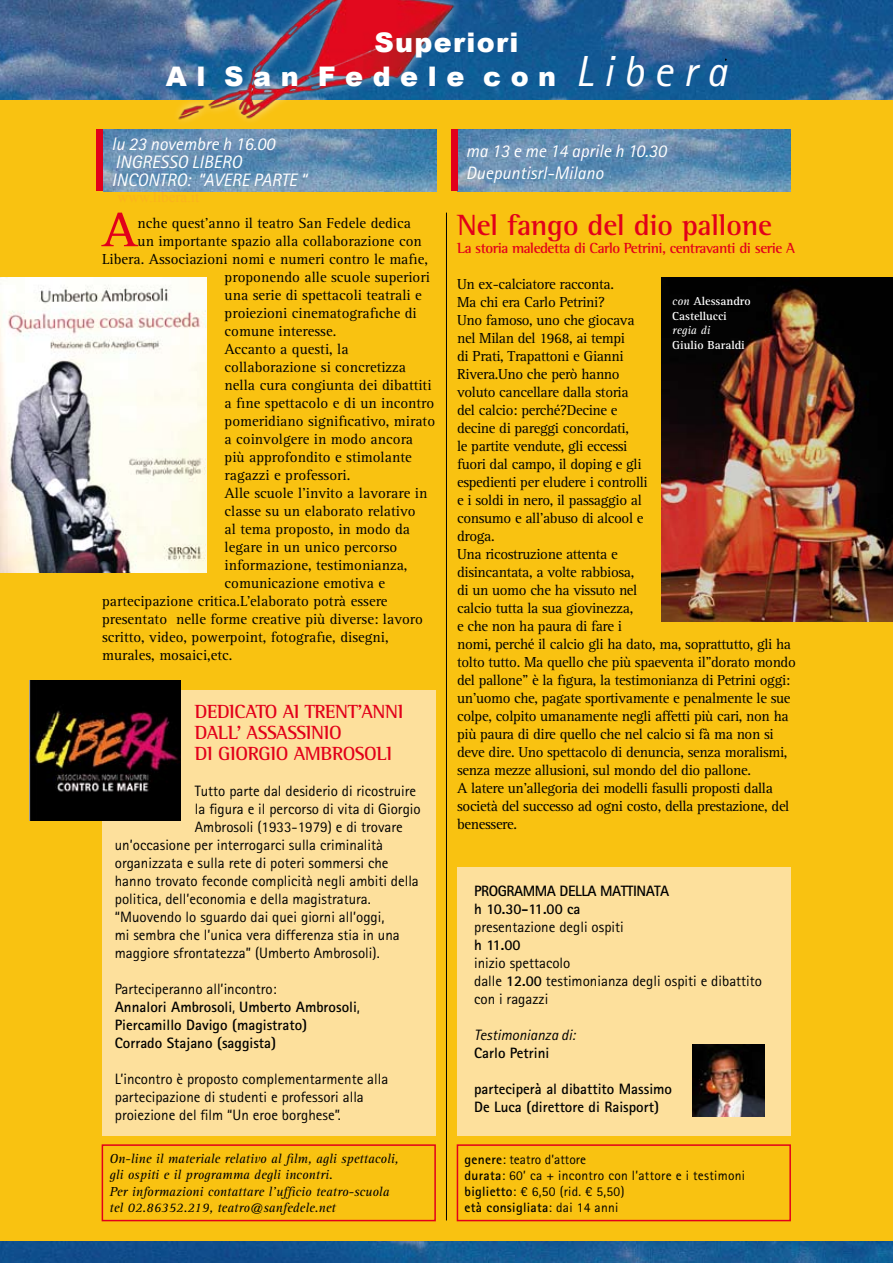
<style>
.page{position:relative;width:893px;height:1263px;background:#fff}
.page>*{position:absolute;margin:0;border:0;box-sizing:border-box;transform-origin:0 0}
.t1{font:700 50.4px "Agfa Rotis Serif";color:#e2001a}
.t2{font:700 30px "Agfa Rotis Semi Serif";letter-spacing:-.01em;color:#e2001a}
.t3{font:900 27px/34.2px "Arial";letter-spacing:.05em;color:#fff;text-align:center}
.t4{font:700 19.5px/21px "Agfa Rotis Semi Serif";letter-spacing:-.025em;color:#e2001a}
.t5{font:italic 18px/18px "Agfa Rotis Sans Serif";color:#fff}
.t6{font:15px/18px "Agfa Rotis Serif";letter-spacing:-.025em;color:#000}
.t7{font:15px "Agfa Rotis Serif";color:#000}
.t8{font:15px/18px "Agfa Rotis Sans Serif";color:#000}
.t9{font:700 15px/18px "Agfa Rotis Sans Serif";color:#000}
.t10{font:700 15px "Agfa Rotis Semi Serif";letter-spacing:-.035em;color:#e2001a}
.t11{font:700 15px/18px "Agfa Rotis Sans Serif";letter-spacing:-.03em;color:#000}
.t12{font:italic 15px "Agfa Rotis Sans Serif";color:#000}
.t13{font:italic 13.5px/16.2px "Agfa Rotis Serif";color:#000}
.t14{font:13.5px/16.2px "Agfa Rotis Sans Serif";letter-spacing:.02em;color:#000}
.t15{font:700 12px/14.4px "Agfa Rotis Serif";color:#fff}
.t16{font:italic 12px "Agfa Rotis Serif";color:#fff}
.s1{font-family:"Agfa Rotis Sans Serif";font-weight:400;font-style:italic;font-size:43.5px}
.s2{font-weight:400}
.s3{font-weight:400;font-style:italic}
.s4{font-weight:700}
</style>
<div class="page">
<div style="left:0;top:68px;width:893px;height:1195px;background:#f9c211"></div>
<img style="left:0;top:0;width:893px;height:100px">
<img style="left:0;top:1242px;width:893px;height:21px">
<div style="left:169px;top:0;width:327px;height:166px;background:#fff;opacity:.75"></div>
<img style="left:176px;top:0;width:300px;height:139px">
<svg style="left:723px;top:58px;width:4px;height:3px"></svg>
<hr style="left:446px;top:213px;width:1px;height:1007px;background:#000">
<div style="left:457px;top:1144px;width:334px;height:77px;border:2px solid #e2001a"></div>
<div style="left:102px;top:1144px;width:334px;height:77px;border:2px solid #e2001a"></div>
<img style="left:0;top:277px;width:207px;height:296px">
<div style="left:102px;top:690px;width:334px;height:445px;background:#fde09c"></div>
<img style="left:662px;top:277px;width:231px;height:344px">
<div style="left:457px;top:867px;width:334px;height:268px;background:#fde09c"></div>
<img style="left:457px;top:129px;width:334px;height:62px">
<div style="left:451px;top:129px;width:6px;height:62px;background:#e2001a"></div>
<img style="left:103px;top:129px;width:334px;height:62px">
<div style="left:97px;top:129px;width:6px;height:62px;background:#e2001a"></div>
<img style="left:29px;top:681px;width:151px;height:140px">
<img style="left:692px;top:1045px;width:73px;height:72px">
<h3 class="t3" style="left:166px;top:24px;width:563px">Superiori<br>A l S a n F e d e l e c o n <span class="s1">L i b e r a</span></h3>
<p class="t5" style="left:111px;top:135px;width:197px">lu 23 novembre h 16.00<br>INGRESSO LIBERO<br>INCONTRO: “AVERE PARTE “</p>
<h1 class="t1" style="left:102px;top:200px;width:37px">A</h1>
<p class="t7" style="left:138px;top:215px;width:275px">nche quest’anno il teatro San Fedele dedica</p>
<p class="t7" style="left:138px;top:233px;width:286px">un importante spazio alla collaborazione con</p>
<p class="t7" style="left:102px;top:251px;width:327px">Libera. Associazioni nomi e numeri contro le mafie,</p>
<p class="t7" style="left:225px;top:269px;width:207px">proponendo alle scuole superiori</p>
<p class="t7" style="left:225px;top:287px;width:199px">una serie di spettacoli teatrali e</p>
<p class="t7" style="left:225px;top:305px;width:194px">proiezioni cinematografiche di</p>
<p class="t7" style="left:225px;top:323px;width:113px">comune interesse.</p>
<p class="t7" style="left:225px;top:341px;width:126px">Accanto a questi, la</p>
<p class="t7" style="left:225px;top:359px;width:183px">collaborazione si concretizza</p>
<p class="t7" style="left:225px;top:377px;width:208px">nella cura congiunta dei dibattiti</p>
<p class="t7" style="left:225px;top:395px;width:211px">a fine spettacolo e di un incontro</p>
<p class="t7" style="left:225px;top:413px;width:212px">pomeridiano significativo, mirato</p>
<p class="t7" style="left:225px;top:431px;width:190px">a coinvolgere in modo ancora</p>
<p class="t7" style="left:225px;top:449px;width:189px">più approfondito e stimolante</p>
<p class="t7" style="left:225px;top:467px;width:127px">ragazzi e professori.</p>
<p class="t7" style="left:225px;top:485px;width:204px">Alle scuole l’invito a lavorare in</p>
<p class="t7" style="left:225px;top:503px;width:193px">classe su un elaborato relativo</p>
<p class="t7" style="left:225px;top:521px;width:187px">al tema proposto, in modo da</p>
<p class="t7" style="left:225px;top:539px;width:174px">legare in un unico percorso</p>
<p class="t7" style="left:225px;top:557px;width:184px">informazione, testimonianza,</p>
<p class="t7" style="left:225px;top:575px;width:162px">comunicazione emotiva e</p>
<p class="t7" style="left:102px;top:593px;width:287px">partecipazione critica.L’elaborato potrà essere</p>
<p class="t7" style="left:102px;top:611px;width:322px">presentato nelle forme creative più diverse: lavoro</p>
<p class="t7" style="left:102px;top:629px;width:288px">scritto, video, powerpoint, fotografie, disegni,</p>
<p class="t7" style="left:102px;top:647px;width:132px">murales, mosaici,etc.</p>
<h3 class="t4" style="left:195px;top:700px;width:210px">DEDICATO AI TRENT’ANNI<br>DALL’ ASSASSINIO<br>DI GIORGIO AMBROSOLI</h3>
<p class="t8" style="left:195px;top:782px;width:223px">Tutto parte dal desiderio di ricostruire</p>
<p class="t8" style="left:195px;top:800px;width:227px">la figura e il percorso di vita di Giorgio</p>
<p class="t8" style="left:195px;top:818px;width:209px">Ambrosoli (1933-1979) e di trovare</p>
<p class="t8" style="left:115px;top:836px;width:270px">un’occasione per interrogarci sulla criminalità</p>
<p class="t8" style="left:115px;top:854px;width:275px">organizzata e sulla rete di poteri sommersi che</p>
<p class="t8" style="left:115px;top:872px;width:306px">hanno trovato feconde complicità negli ambiti della</p>
<p class="t8" style="left:115px;top:890px;width:258px">politica, dell’economia e della magistratura.</p>
<p class="t8" style="left:115px;top:908px;width:271px">“Muovendo lo sguardo dai quei giorni all’oggi,</p>
<p class="t8" style="left:115px;top:926px;width:286px">mi sembra che l’unica vera differenza stia in una</p>
<p class="t8" style="left:115px;top:944px;width:266px">maggiore sfrontatezza” (Umberto Ambrosoli).</p>
<p class="t9" style="left:115px;top:979px;width:247px"><span class="s2">Parteciperanno all’incontro:<br></span>Annalori Ambrosoli<span class="s2">,</span> Umberto Ambrosoli<span class="s2">, </span>Piercamillo Davigo (magistrato)<br>Corrado Stajano (saggista)</p>
<p class="t8" style="left:115px;top:1070px;width:275px">L’incontro è proposto complementarmente alla partecipazione di studenti e professori alla proiezione del film “Un eroe borghese”.</p>
<p class="t13" style="left:110px;top:1151px;width:291px">On-line il materiale relativo al film, agli spettacoli, gli ospiti e il programma degli incontri.<br>Per informazioni contattare l’ufficio teatro-scuola tel 02.86352.219, teatro@sanfedele.net</p>
<p class="t5" style="left:466px;top:141px;width:202px;line-height:21.6px">ma 13 e me 14 aprile h 10.30<br>Duepuntisrl-Milano</p>
<h2 class="t2" style="left:457px;top:207px;width:316px">Nel fango del dio pallone</h2>
<p class="t10" style="left:457px;top:239px;width:339px">La storia maledetta di Carlo Petrini, centravanti di serie A</p>
<p class="t6" style="left:457px;top:276px;width:340px">Un ex-calciatore racconta.<br>Ma chi era Carlo Petrini?<br>Uno famoso, uno che giocava<br>nel Milan del 1968, ai tempi<br>di Prati, Trapattoni e Gianni<br>Rivera.Uno che però hanno<br>voluto cancellare dalla storia<br>del calcio: perché?Decine e<br>decine di pareggi concordati,<br>le partite vendute, gli eccessi<br>fuori dal campo, il doping e gli<br>espedienti per eludere i controlli<br>e i soldi in nero, il passaggio al<br>consumo e all’abuso di alcool e<br>droga.<br>Una ricostruzione attenta e<br>disincantata, a volte rabbiosa,<br>di un uomo che ha vissuto nel<br>calcio tutta la sua giovinezza,<br>e che non ha paura di fare i<br>nomi, perché il calcio gli ha dato, ma, soprattutto, gli ha tolto tutto. Ma quello che più spaeventa il”dorato mondo del pallone” è la figura, la testimonianza di Petrini oggi: un’uomo che, pagate sportivamente e penalmente le sue colpe, colpito umanamente negli affetti più cari, non ha più paura di dire quello che nel calcio si fà ma non si deve dire. Uno spettacolo di denuncia, senza moralismi, senza mezze allusioni, sul mondo del dio pallone.<br>A latere un’allegoria dei modelli fasulli proposti dalla società del successo ad ogni costo, della prestazione, del benessere.</p>
<p class="t15" style="left:672px;top:294px;width:80px"><span class="s3">con</span> Alessandro<br>Castellucci</p>
<p class="t16" style="left:672px;top:324px;width:39px">regia di</p>
<p class="t15" style="left:672px;top:338px;width:74px">Giulio Baraldi</p>
<p class="t11" style="left:474px;top:882px;width:197px">Programma della mattinata h 10.30-11.00 ca</p>
<p class="t8" style="left:474px;top:918px;width:151px">presentazione degli ospiti</p>
<p class="t9" style="left:474px;top:936px;width:48px">h 11.00</p>
<p class="t8" style="left:474px;top:954px;width:289px">inizio spettacolo<br>dalle <span class="s4">12.00</span> testimonianza degli ospiti e dibattito con i ragazzi</p>
<p class="t12" style="left:474px;top:1026px;width:103px">Testimonianza di:</p>
<p class="t9" style="left:474px;top:1044px;width:77px">Carlo Petrini</p>
<p class="t9" style="left:474px;top:1080px;width:199px">parteciperà al dibattito Massimo<br>De Luca (direttore di Raisport)</p>
<p class="t14" style="left:465px;top:1151px;width:282px"><span class="s4">genere</span>: teatro d’attore<br><span class="s4">durata</span>: 60’ ca + incontro con l’attore e i testimoni <span class="s4">biglietto</span>: € 6,50 (rid. € 5,50)<br><span class="s4">età consigliata</span>: dai 14 anni</p>
</div>
